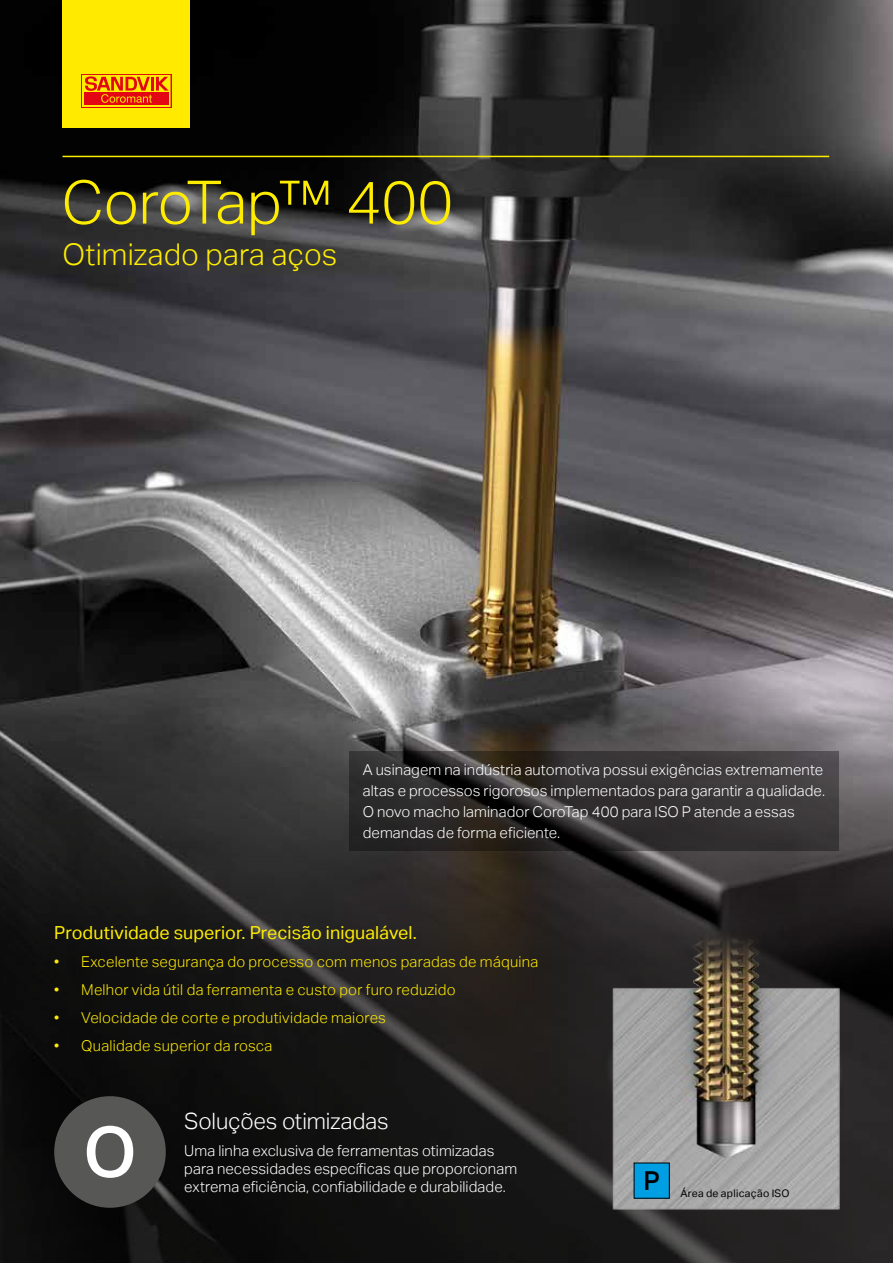
<style>
.page{position:relative;width:893px;height:1263px;background:#fff}
.page>*{position:absolute;margin:0;border:0;box-sizing:border-box;transform-origin:0 0}
.t1{font:500 69.6px "Aktiv Grotesk";color:#fff}
.t2{font:300 60px "Aktiv Grotesk";letter-spacing:-.01em;color:#ffed00}
.t3{font:300 30px "Aktiv Grotesk";letter-spacing:.005em;color:#ffed00}
.t4{font:500 26.1px "Aktiv Grotesk";color:#000}
.t5{font:300 22.5px "Aktiv Grotesk";letter-spacing:-.005em;color:#fff}
.t6{font:18px "Aktiv Grotesk";letter-spacing:.005em;color:#ffed00}
.t7{font:300 15px/21px "Aktiv Grotesk";letter-spacing:.005em;color:#fff}
.t8{font:300 15px "Aktiv Grotesk";letter-spacing:.015em;color:#ffea00}
.t9{font:10.5px "Aktiv Grotesk";letter-spacing:.025em;color:#000}
</style>
<div class="page">
<img style="left:0;top:0;width:893px;height:691px">
<svg style="left:0;top:691px;width:893px;height:572px;background:#282727"></svg>
<div style="left:63px;top:0;width:127px;height:128px;background:#ffea00"></div>
<div style="left:81px;top:74px;width:90px;height:34px;background:#e30613"></div>
<div style="left:82px;top:75px;width:89px;height:32px;background:#ffed00"></div>
<div style="left:84px;top:92px;width:85px;height:13px;background:#e30613"></div>
<svg style="left:85px;top:76px;width:84px;height:27px"></svg>
<hr style="left:63px;top:156px;width:766px;height:1px;background:#ffed00">
<img style="left:581px;top:928px;width:290px;height:289px">
<div style="left:634px;top:1163px;width:35px;height:35px;background:#009fe3"></div>
<div style="left:54px;top:1096px;width:112px;height:112px;background:#575756;border-radius:50%"></div>
<svg style="left:350px;top:751px;width:489px;height:99px;background:#322f2f"></svg>
<h2 class="t2" style="left:62px;top:168px;width:393px">CoroTap™ 400</h2>
<h3 class="t3" style="left:63px;top:237px;width:276px">Otimizado para aços</h3>
<p class="t7" style="left:363px;top:759px;width:464px">A usinagem na indústria automotiva possui exigências extremamente altas e processos rigorosos implementados para garantir a qualidade.<br>O novo macho laminador CoroTap 400 para ISO P atende a essas demandas de forma eficiente.</p>
<p class="t6" style="left:54px;top:921px;width:364px">Produtividade superior. Precisão inigualável.</p>
<p class="t8" style="left:54px;top:952px;width:486px">• Excelente segurança do processo com menos paradas de máquina</p>
<p class="t8" style="left:54px;top:980px;width:403px">• Melhor vida útil da ferramenta e custo por furo reduzido</p>
<p class="t8" style="left:54px;top:1008px;width:333px">• Velocidade de corte e produtividade maiores</p>
<p class="t8" style="left:54px;top:1036px;width:220px">• Qualidade superior da rosca</p>
<h1 class="t1" style="left:83px;top:1110px;width:55px">O</h1>
<h3 class="t5" style="left:184px;top:1108px;width:206px">Soluções otimizadas</h3>
<p class="t7" style="left:184px;top:1142px;width:334px;line-height:18px">Uma linha exclusiva de ferramentas otimizadas para necessidades específicas que proporcionam extrema eficiência, confiabilidade e durabilidade.</p>
<h3 class="t4" style="left:643px;top:1165px;width:18px">P</h3>
<p class="t9" style="left:680px;top:1187px;width:111px">Área de aplicação ISO</p>
</div>
